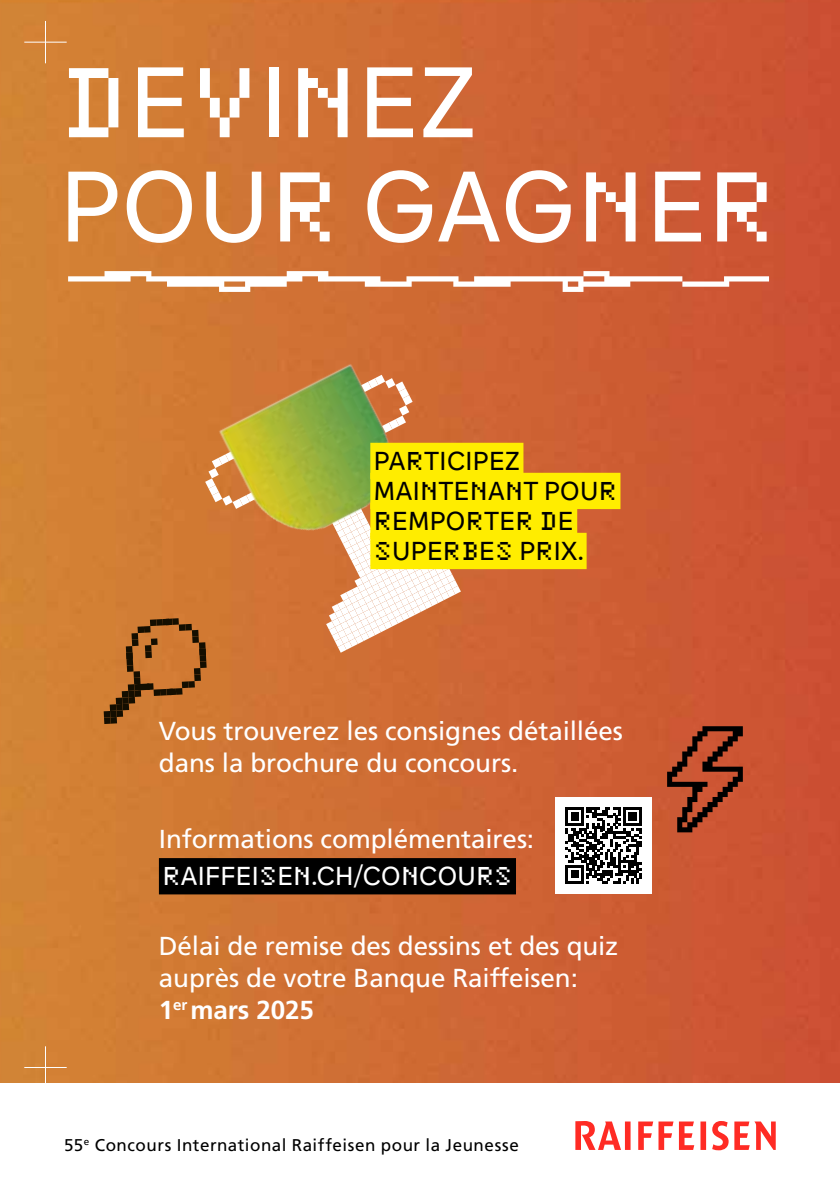
<style>
.page{position:relative;width:840px;height:1191px;background:#fff}
.page>*{position:absolute;margin:0;border:0;box-sizing:border-box;transform-origin:0 0}
.t1{font:104.2px/104.2px "Genos GFG";letter-spacing:.015em;color:#fff}
.t2{font:27px/30px "Genos GFG";letter-spacing:.015em;color:#000}
.t3{font:27px "Genos GFG";letter-spacing:.015em;color:#fff}
.t4{font:26px/32px "Frutiger LT Com";letter-spacing:-.005em;color:#fff}
.t5{font:17px "Frutiger LT Com";letter-spacing:.03em;color:#000}
.s1{font-family:"Color Basic";font-size:90.4px}
.s2{font-family:"Color Basic";font-size:23.6px}
.s3{font-weight:700}
</style>
<div class="page">
<img style="left:12px;top:0;width:827px;height:1083px">
<div style="left:0;top:0;width:12px;height:1083px;background:#d38436"></div>
<hr style="left:24px;top:42px;width:43px;height:1px;background:#fff">
<hr style="left:45px;top:21px;width:1px;height:42px;background:#fff">
<hr style="left:24px;top:1067px;width:43px;height:1px;background:#fff">
<hr style="left:45px;top:1046px;width:1px;height:42px;background:#fff">
<div style="left:159px;top:858px;width:356px;height:36px;background:#000"></div>
<img style="left:106px;top:250px;width:419px;height:413px">
<div style="left:370px;top:443px;width:153px;height:36px;background:#ffed00"></div>
<div style="left:370px;top:473px;width:250px;height:36px;background:#ffed00"></div>
<div style="left:370px;top:503px;width:207px;height:36px;background:#ffed00"></div>
<div style="left:370px;top:533px;width:216px;height:36px;background:#ffed00"></div>
<div style="left:145px;top:645px;width:6px;height:7px;background:#140e00"></div>
<div style="left:145px;top:651px;width:7px;height:7px;background:#140e00"></div>
<div style="left:151px;top:638px;width:6px;height:7px;background:#140e00"></div>
<div style="left:104px;top:717px;width:7px;height:7px;background:#140e00"></div>
<svg style="left:104px;top:711px;width:6px;height:6px"></svg>
<div style="left:110px;top:717px;width:7px;height:6px;background:#140e00"></div>
<div style="left:110px;top:710px;width:7px;height:7px;background:#140e00"></div>
<div style="left:110px;top:704px;width:6px;height:7px;background:#140e00"></div>
<div style="left:116px;top:710px;width:7px;height:7px;background:#140e00"></div>
<div style="left:116px;top:704px;width:7px;height:6px;background:#140e00"></div>
<div style="left:116px;top:697px;width:6px;height:7px;background:#140e00"></div>
<div style="left:122px;top:703px;width:7px;height:7px;background:#140e00"></div>
<div style="left:122px;top:697px;width:7px;height:7px;background:#140e00"></div>
<svg style="left:122px;top:691px;width:6px;height:6px"></svg>
<div style="left:128px;top:697px;width:7px;height:6px;background:#140e00"></div>
<div style="left:128px;top:690px;width:7px;height:7px;background:#140e00"></div>
<div style="left:128px;top:684px;width:6px;height:7px;background:#140e00"></div>
<div style="left:134px;top:690px;width:7px;height:7px;background:#140e00"></div>
<div style="left:134px;top:684px;width:7px;height:6px;background:#140e00"></div>
<div style="left:162px;top:618px;width:7px;height:7px;background:#140e00"></div>
<div style="left:199px;top:642px;width:6px;height:7px;background:#140e00"></div>
<div style="left:172px;top:618px;width:7px;height:7px;background:#140e00"></div>
<div style="left:179px;top:624px;width:6px;height:7px;background:#140e00"></div>
<div style="left:185px;top:624px;width:7px;height:6px;background:#140e00"></div>
<svg style="left:192px;top:630px;width:6px;height:6px"></svg>
<div style="left:192px;top:636px;width:7px;height:7px;background:#140e00"></div>
<div style="left:166px;top:618px;width:6px;height:7px;background:#140e00"></div>
<div style="left:176px;top:688px;width:6px;height:7px;background:#140e00"></div>
<div style="left:182px;top:681px;width:6px;height:7px;background:#140e00"></div>
<div style="left:188px;top:681px;width:7px;height:7px;background:#140e00"></div>
<div style="left:194px;top:674px;width:7px;height:7px;background:#140e00"></div>
<svg style="left:194px;top:668px;width:6px;height:6px"></svg>
<div style="left:169px;top:688px;width:7px;height:7px;background:#140e00"></div>
<div style="left:199px;top:648px;width:7px;height:7px;background:#140e00"></div>
<div style="left:199px;top:655px;width:7px;height:6px;background:#140e00"></div>
<div style="left:200px;top:661px;width:6px;height:7px;background:#140e00"></div>
<div style="left:126px;top:646px;width:6px;height:7px;background:#140e00"></div>
<div style="left:150px;top:619px;width:6px;height:7px;background:#140e00"></div>
<svg style="left:144px;top:626px;width:6px;height:6px"></svg>
<div style="left:137px;top:626px;width:7px;height:7px;background:#140e00"></div>
<div style="left:131px;top:633px;width:7px;height:7px;background:#140e00"></div>
<div style="left:132px;top:639px;width:6px;height:7px;background:#140e00"></div>
<div style="left:156px;top:619px;width:7px;height:7px;background:#140e00"></div>
<div style="left:153px;top:689px;width:7px;height:7px;background:#140e00"></div>
<div style="left:147px;top:683px;width:6px;height:7px;background:#140e00"></div>
<div style="left:138px;top:683px;width:12px;height:7px;background:#140e00"></div>
<div style="left:134px;top:677px;width:6px;height:7px;background:#140e00"></div>
<div style="left:133px;top:671px;width:7px;height:7px;background:#140e00"></div>
<div style="left:166px;top:688px;width:7px;height:7px;background:#140e00"></div>
<svg style="left:160px;top:689px;width:6px;height:6px"></svg>
<div style="left:126px;top:652px;width:7px;height:7px;background:#140e00"></div>
<div style="left:126px;top:659px;width:7px;height:6px;background:#140e00"></div>
<div style="left:127px;top:665px;width:6px;height:7px;background:#140e00"></div>
<div style="left:555px;top:797px;width:96px;height:97px;background:#fff"></div>
<svg style="left:565px;top:807px;width:76px;height:76px"></svg>
<svg style="left:666px;top:726px;width:76px;height:106px;background:#923e25"></svg>
<svg style="left:68px;top:271px;width:700px;height:21px"></svg>
<svg style="left:575px;top:1121px;width:200px;height:29px"></svg>
<h1 class="t1" style="left:59px;top:50px;width:718px"><span class="s1">D</span>E<span class="s1">V</span>I<span class="s1">N</span>EZ<br>POU<span class="s1">R</span> GAG<span class="s1">N</span>E<span class="s1">R</span></h1>
<p class="t2" style="left:373px;top:446px;width:244px">PA<span class="s2">R</span>TICIPEZ<br>MAI<span class="s2">N</span>TE<span class="s2">N</span>A<span class="s2">N</span>T POU<span class="s2">R<br>R</span>EMPO<span class="s2">R</span>TE<span class="s2">R D</span>E<br><span class="s2">S</span>UPE<span class="s2">RB</span>E<span class="s2">S</span> P<span class="s2">R</span>IX.</p>
<p class="t4" style="left:159px;top:715px;width:465px">Vous trouverez les consignes détaillées dans la brochure du concours.</p>
<p class="t4" style="left:159px;top:822px;width:376px">Informations complémentaires:</p>
<p class="t3" style="left:162px;top:860px;width:351px"><span class="s2">R</span>AIFFEI<span class="s2">S</span>E<span class="s2">N</span>.CH/CO<span class="s2">N</span>COU<span class="s2">RS</span></p>
<p class="t4" style="left:159px;top:930px;width:460px">Délai de remise des dessins et des quiz auprès de votre Banque Raiffeisen:<br><span class="s3">1</span><sup>er</sup> <span class="s3">mars 2025</span></p>
<p class="t5" style="left:64px;top:1134px;width:456px">55<sup>e</sup> Concours International Raiffeisen pour la Jeunesse</p>
</div>
